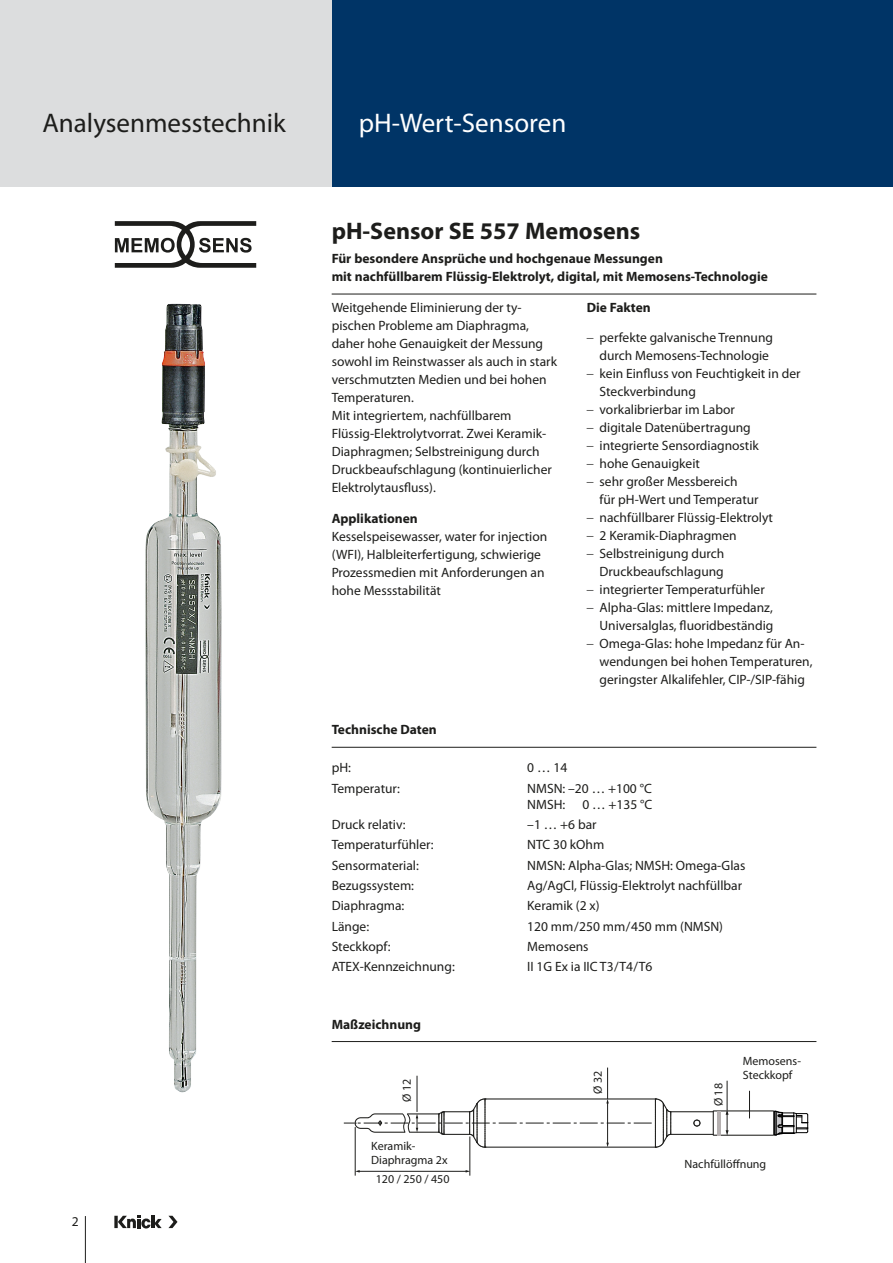
<style>
.page{position:relative;width:893px;height:1263px;background:#fff}
.page>*{position:absolute;margin:0;border:0;box-sizing:border-box;transform-origin:0 0}
.t1{font:27px "Myriad Pro";color:#1d1d1b}
.Produktgruppe{font:27px "Myriad Pro";color:#fff}
.Headline_Produkt{font:700 24px "Myriad Pro";color:#1d1d1b}
.Text{font:13.5px/18px "Myriad Pro";color:#1d1d1b}
.Tabelle{font:13.5px/16.2px "Myriad Pro";color:#1d1d1b}
.Subhead_Produkt{font:700 13.5px/18px "Myriad Pro";color:#1d1d1b}
.Tabelle_Headline{font:700 13.5px "Myriad Pro";color:#1d1d1b}
.Zwischenüberschrift{font:700 13.5px "Myriad Pro";color:#1d1d1b}
.Beschriftungen{font:12px/14.2px "Myriad Pro";color:#1d1d1b}
.s1{font-family:"Frutiger LT Com";font-weight:300}
</style>
<div class="page">
<div style="left:332px;top:0;width:561px;height:187px;background:#003466"></div>
<div style="left:0;top:0;width:332px;height:187px;background:#dcddde"></div>
<hr style="left:85px;top:1216px;width:1px;height:47px;background:#1d1d1b">
<svg style="left:114px;top:1216px;width:4px;height:12px"></svg>
<svg style="left:118px;top:1216px;width:44px;height:12px"></svg>
<svg style="left:168px;top:1216px;width:9px;height:12px"></svg>
<svg style="left:115px;top:221px;width:141px;height:47px"></svg>
<img style="left:145px;top:304px;width:77px;height:788px">
<hr style="left:417px;top:1076px;width:1px;height:36px;background:#1d1d1b">
<hr style="left:607px;top:1067px;width:1px;height:32px;background:#1d1d1b">
<hr style="left:470px;top:1136px;width:1px;height:39px;background:#1d1d1b">
<hr style="left:355px;top:1127px;width:1px;height:48px;background:#1d1d1b">
<hr style="left:359px;top:1171px;width:107px;height:1px;background:#1d1d1b">
<hr style="left:671px;top:1111px;width:42px;height:1px;background:#1d1d1b">
<hr style="left:671px;top:1134px;width:42px;height:1px;background:#1d1d1b">
<svg style="left:693px;top:1119px;width:8px;height:8px"></svg>
<svg style="left:712px;top:1081px;width:96px;height:55px"></svg>
<svg style="left:344px;top:1098px;width:327px;height:50px"></svg>
<hr style="left:332px;top:294px;width:484px;height:1px;background:#1d1d1b">
<hr style="left:332px;top:747px;width:484px;height:1px;background:#1d1d1b">
<hr style="left:332px;top:1041px;width:484px;height:1px;background:#1d1d1b">
<h1 class="t1" style="left:43px;top:106px;width:245px">Analysenmesstechnik</h1>
<p class="Text" style="left:72px;top:1212px;width:8px">2</p>
<p class="Produktgruppe" style="left:359px;top:106px;width:209px">pH-Wert-Sensoren</p>
<p class="Headline_Produkt" style="left:332px;top:215px;width:310px">pH-Sensor SE 557 Memosens</p>
<p class="Subhead_Produkt" style="left:332px;top:249px;width:438px">Für besondere Ansprüche und hochgenaue Messungen<br>mit nachfüllbarem Flüssig-Elektrolyt, digital, mit Memosens-Technologie</p>
<p class="Text" style="left:332px;top:298px;width:227px">Weitgehende Eliminierung der ty&shy;pischen Probleme am Diaphragma, daher hohe Genauigkeit der Messung sowohl im Reinstwasser als auch in stark verschmutzten Medien und bei hohen Temperaturen.<br>Mit integriertem, nachfüllbarem Flüssig-Elektrolytvorrat. Zwei Keramik-Diaphragmen; Selbstreinigung durch Druckbeaufschlagung (kontinuierlicher Elektrolytausfluss).</p>
<p class="Zwischenüberschrift" style="left:332px;top:509px;width:88px">Applikationen</p>
<p class="Text" style="left:332px;top:527px;width:217px">Kesselspeisewasser, water for injection (WFI), Halbleiterfertigung, schwierige Prozessmedien mit Anforderungen an hohe Messstabilität</p>
<p class="Tabelle_Headline" style="left:332px;top:721px;width:107px">Technische Daten</p>
<p class="Zwischenüberschrift" style="left:587px;top:299px;width:65px">Die Fakten</p>
<p class="Text" style="left:600px;top:328px;width:175px;text-indent:-13px"><span class="s1">–</span> perfekte galvanische Trennung durch Memosens-Technologie</p>
<p class="Text" style="left:600px;top:364px;width:202px;text-indent:-13px"><span class="s1">–</span> kein Einfluss von Feuchtigkeit in der<br>Steckverbindung</p>
<p class="Text" style="left:587px;top:400px;width:150px"><span class="s1">–</span> vorkalibrierbar im Labor</p>
<p class="Text" style="left:587px;top:418px;width:165px"><span class="s1">–</span> digitale Datenübertragung</p>
<p class="Text" style="left:587px;top:436px;width:174px"><span class="s1">–</span> integrierte Sensordiagnostik</p>
<p class="Text" style="left:587px;top:454px;width:115px"><span class="s1">–</span> hohe Genauigkeit</p>
<p class="Text" style="left:600px;top:472px;width:161px;text-indent:-13px"><span class="s1">–</span> sehr großer Messbereich<br>für pH-Wert und Temperatur</p>
<p class="Text" style="left:587px;top:508px;width:188px"><span class="s1">–</span> nachfüllbarer Flüssig-Elektrolyt</p>
<p class="Text" style="left:587px;top:526px;width:151px"><span class="s1">–</span> 2 Keramik-Diaphragmen</p>
<p class="Text" style="left:587px;top:544px;width:139px;text-align:right"><span class="s1">–</span> Selbstreinigung durch<br>Druckbeaufschlagung</p>
<p class="Text" style="left:587px;top:580px;width:179px"><span class="s1">–</span> integrierter Temperaturfühler</p>
<p class="Text" style="left:587px;top:598px;width:188px;text-align:right"><span class="s1">–</span> Alpha-Glas: mittlere Impedanz,<br>Universalglas, fluoridbeständig</p>
<p class="Text" style="left:600px;top:634px;width:214px;text-indent:-13px"><span class="s1">–</span> Omega-Glas: hohe Impedanz für An&shy;wendungen bei hohen Temperaturen, geringster Alkalifehler, CIP-/SIP-fähig</p>
<p class="Tabelle" style="left:332px;top:759px;width:21px">pH:</p>
<p class="Tabelle" style="left:527px;top:759px;width:42px">0 … 14</p>
<p class="Tabelle" style="left:332px;top:780px;width:70px">Temperatur:</p>
<p class="Tabelle" style="left:527px;top:780px;width:126px">NMSN: –20 … +100 °C<br>NMSH:</p>
<p class="Tabelle" style="left:582px;top:796px;width:71px">0 … +135 °C</p>
<p class="Tabelle" style="left:332px;top:816px;width:76px">Druck relativ:</p>
<p class="Tabelle" style="left:527px;top:816px;width:71px">–1 … +6 bar</p>
<p class="Tabelle" style="left:332px;top:836px;width:103px">Temperaturfühler:</p>
<p class="Tabelle" style="left:527px;top:836px;width:79px">NTC 30 kOhm</p>
<p class="Tabelle" style="left:332px;top:857px;width:89px">Sensormaterial:</p>
<p class="Tabelle" style="left:527px;top:857px;width:220px">NMSN: Alpha-Glas; NMSH: Omega-Glas</p>
<p class="Tabelle" style="left:332px;top:877px;width:84px">Bezugssystem:</p>
<p class="Tabelle" style="left:527px;top:877px;width:216px">Ag/AgCl, Flüssig-Elektrolyt nachfüllbar</p>
<p class="Tabelle" style="left:332px;top:897px;width:74px">Diaphragma:</p>
<p class="Tabelle" style="left:527px;top:897px;width:74px">Keramik (2 x)</p>
<p class="Tabelle" style="left:332px;top:918px;width:39px">Länge:</p>
<p class="Tabelle" style="left:527px;top:918px;width:197px">120 mm/250 mm/450 mm (NMSN)</p>
<p class="Tabelle" style="left:332px;top:938px;width:60px">Steckkopf:</p>
<p class="Tabelle" style="left:527px;top:938px;width:63px">Memosens</p>
<p class="Tabelle" style="left:332px;top:958px;width:125px">ATEX-Kennzeichnung:</p>
<p class="Tabelle" style="left:527px;top:958px;width:127px">II 1G Ex ia IIC T3/T4/T6</p>
<p class="Tabelle_Headline" style="left:332px;top:1015px;width:91px">Maßzeichnung</p>
<p class="Beschriftungen" style="left:399px;top:1102px;width:25px;rotate:-90deg">Ø 12</p>
<p class="Beschriftungen" style="left:371px;top:1138px;width:78px">Keramik-<br>Diaphragma 2x</p>
<p class="Beschriftungen" style="left:376px;top:1172px;width:75px">120 / 250 / 450</p>
<p class="Beschriftungen" style="left:590px;top:1094px;width:25px;rotate:-90deg">Ø 32</p>
<p class="Beschriftungen" style="left:711px;top:1106px;width:25px;rotate:-90deg">Ø 18</p>
<p class="Beschriftungen" style="left:743px;top:1053px;width:60px">Memosens-<br>Steckkopf</p>
<p class="Beschriftungen" style="left:685px;top:1156px;width:83px">Nachfüllöffnung</p>
</div>
